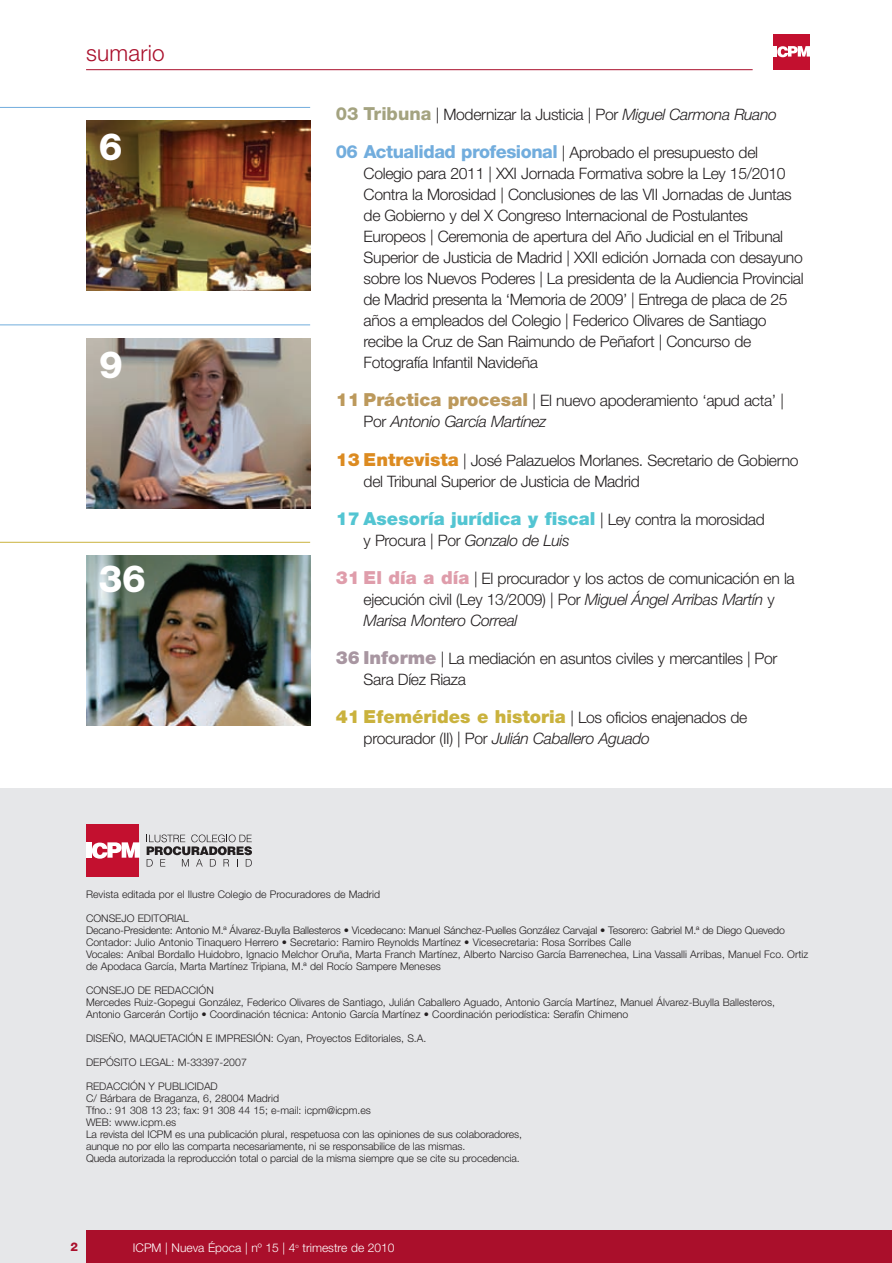
<style>
.page{position:relative;width:892px;height:1263px;background:#fff}
.page>*{position:absolute;margin:0;border:0;box-sizing:border-box;transform-origin:0 0}
.t1{font:800 37.5px "Helvetica Neue";color:#fff}
.t2{font:300 22.5px "Helvetica Neue";letter-spacing:.01em;color:#aa0f2b}
.t3{font:900 18px "Helvetica Neue";color:#53c5d2}
.t4{font:300 15.75px/21px "Helvetica Neue";letter-spacing:-.02em;color:#231f20}
.t5{font:italic 300 15.75px "Helvetica Neue";letter-spacing:-.02em;color:#231f20}
.t6{font:300 12px "Helvetica Neue";color:#fff}
.t7{font:800 12px "Helvetica Neue";color:#aa0f2b}
.t8{font:300 10.5px/12px "Helvetica Neue";color:#231f20}
.s1{font-weight:800;font-size:18px;color:#a4a380}
.s2{font-style:italic}
.s3{font-weight:800;font-size:18px;color:#72addd}
.s4{font-weight:900;font-size:18px;color:#bc995c}
.s5{font-weight:900;font-size:18px;color:#dc8b21}
.s6{font-weight:300;font-size:15.75px;color:#231f20}
.s7{font-style:normal}
.s8{font-weight:900;font-size:18px;color:#df9dab}
.s9{font-weight:900;font-size:18px;color:#a896a1}
.s10{font-weight:900;font-size:18px;color:#cab23d}
</style>
<div class="page">
<div style="left:0;top:788px;width:891px;height:474px;background:#e6e7e9"></div>
<div style="left:86px;top:1230px;width:805px;height:32px;background:#aa0f2b"></div>
<img style="left:86px;top:120px;width:224px;height:170px">
<img style="left:86px;top:555px;width:224px;height:171px">
<img style="left:86px;top:338px;width:224px;height:170px">
<hr style="left:86px;top:69px;width:666px;height:1px;background:#aa0f2b">
<svg style="left:809px;top:34px;width:1px;height:36px"></svg>
<div style="left:773px;top:34px;width:36px;height:36px;background:#c3102f"></div>
<hr style="left:773px;top:46px;width:4px;height:11px;background:#fff">
<svg style="left:777px;top:46px;width:32px;height:11px"></svg>
<hr style="left:0;top:107px;width:310px;height:1px;background:#72addd">
<svg style="left:147px;top:834px;width:105px;height:32px"></svg>
<div style="left:86px;top:824px;width:53px;height:52px;background:#c3102f"></div>
<div style="left:86px;top:842px;width:6px;height:15px;background:#fff"></div>
<svg style="left:92px;top:842px;width:47px;height:16px"></svg>
<hr style="left:0;top:324px;width:310px;height:1px;background:#72addd">
<hr style="left:0;top:542px;width:310px;height:1px;background:#cab23d">
<h2 class="t2" style="left:86px;top:45px;width:80px">sumario</h2>
<h1 class="t1" style="left:99px;top:133px;width:25px">6</h1>
<h1 class="t1" style="left:99px;top:351px;width:25px">9</h1>
<h1 class="t1" style="left:99px;top:565px;width:48px">36</h1>
<h3 class="t4" style="left:335px;top:106px;width:443px"><span class="s1">03 Tribuna</span> | Modernizar la Justicia | Por <span class="s2">Miguel Carmona Ruano</span></h3>
<p class="t4" style="left:363px;top:144px;width:441px;text-indent:-28px"><span class="s3">06 Actualidad profesional</span> | Aprobado el presupuesto del Colegio para 2011 | XXI Jornada Formativa sobre la Ley 15/2010<br>Contra la Morosidad | Conclusiones de las VII Jornadas de Juntas de Gobierno y del X Congreso Internacional de Postulantes Europeos | Ceremonia de apertura del Año Judicial en el Tribunal Superior de Justicia de Madrid | XXII edición Jornada con desayuno sobre los Nuevos Poderes | La presidenta de la Audiencia Provincial de Madrid presenta la ‘Memoria de 2009’ | Entrega de placa de 25 años a empleados del Colegio | Federico Olivares de Santiago recibe la Cruz de San Raimundo de Peñafort | Concurso de Fotografía Infantil Navideña</p>
<h3 class="t4" style="left:363px;top:392px;width:422px;text-indent:-28px"><span class="s4">11 Práctica procesal</span> | El nuevo apoderamiento ‘apud acta’ |<br>Por <span class="s2">Antonio García Martínez</span></h3>
<h3 class="t4" style="left:363px;top:451px;width:436px;text-indent:-28px"><span class="s5">13 Entrevista</span> | José Palazuelos Morlanes. Secretario de Gobierno del Tribunal Superior de Justicia de Madrid</h3>
<h3 class="t3" style="left:335px;top:511px;width:430px">17 Asesoría jurídica y fiscal <span class="s6">| Ley contra la morosidad</span></h3>
<h3 class="t5" style="left:363px;top:534px;width:207px"><span class="s7">y Procura | Por</span> Gonzalo de Luis</h3>
<h3 class="t4" style="left:363px;top:569px;width:432px;text-indent:-28px"><span class="s8">31 El día a día</span> | El procurador y los actos de comunicación en la ejecución civil (Ley 13/2009) | Por <span class="s2">Miguel Ángel Arribas Martín</span> y<br><span class="s2">Marisa Montero Correal</span></h3>
<h3 class="t4" style="left:363px;top:649px;width:415px;text-indent:-28px"><span class="s9">36 Informe</span> | La mediación en asuntos civiles y mercantiles | Por<br>Sara Díez Riaza</h3>
<h3 class="t4" style="left:363px;top:708px;width:385px;text-indent:-28px"><span class="s10">41 Efemérides e historia</span> | Los oficios enajenados de procurador (II) | Por <span class="s2">Julián Caballero Aguado</span></h3>
<p class="t8" style="left:86px;top:888px;width:295px">Revista editada por el Ilustre Colegio de Procuradores de Madrid</p>
<p class="t8" style="left:86px;top:912px;width:723px">CONSEJO EDITORIAL<br>Decano-Presidente: Antonio M.ª Álvarez-Buylla Ballesteros • Vicedecano: Manuel Sánchez-Puelles González Carvajal • Tesorero: Gabriel M.ª de Diego Quevedo Contador: Julio Antonio Tinaquero Herrero • Secretario: Ramiro Reynolds Martínez • Vicesecretaria: Rosa Sorribes Calle<br>Vocales: Aníbal Bordallo Huidobro, Ignacio Melchor Oruña, Marta Franch Martínez, Alberto Narciso García Barrenechea, Lina Vassalli Arribas, Manuel Fco. Ortiz de Apodaca García, Marta Martínez Tripiana, M.ª del Rocío Sampere Meneses</p>
<p class="t8" style="left:86px;top:984px;width:690px">CONSEJO DE REDACCIÓN<br>Mercedes Ruiz-Gopegui González, Federico Olivares de Santiago, Julián Caballero Aguado, Antonio García Martínez, Manuel Álvarez-Buylla Ballesteros,<br>Antonio Garcerán Cortijo • Coordinación técnica: Antonio García Martínez • Coordinación periodística: Serafín Chimeno</p>
<p class="t8" style="left:86px;top:1032px;width:342px">DISEÑO, MAQUETACIÓN E IMPRESIÓN: Cyan, Proyectos Editoriales, S.A.</p>
<p class="t8" style="left:86px;top:1056px;width:162px">DEPÓSITO LEGAL: M-33397-2007</p>
<p class="t8" style="left:86px;top:1080px;width:437px">REDACCIÓN Y PUBLICIDAD<br>C/ Bárbara de Braganza, 6, 28004 Madrid<br>Tfno.: 91 308 13 23; fax: 91 308 44 15; e-mail: icpm@icpm.es<br>WEB: www.icpm.es<br>La revista del ICPM es una publicación plural, respetuosa con las opiniones de sus colaboradores, aunque no por ello las comparta necesariamente, ni se responsabilice de las mismas.<br>Queda autorizada la reproducción total o parcial de la misma siempre que se cite su procedencia.</p>
<p class="t7" style="left:71px;top:1242px;width:9px">2</p>
<p class="t6" style="left:133px;top:1243px;width:263px">ICPM | Nueva Época | nº 15 | 4<sup>o</sup> trimestre de 2010</p>
</div>
